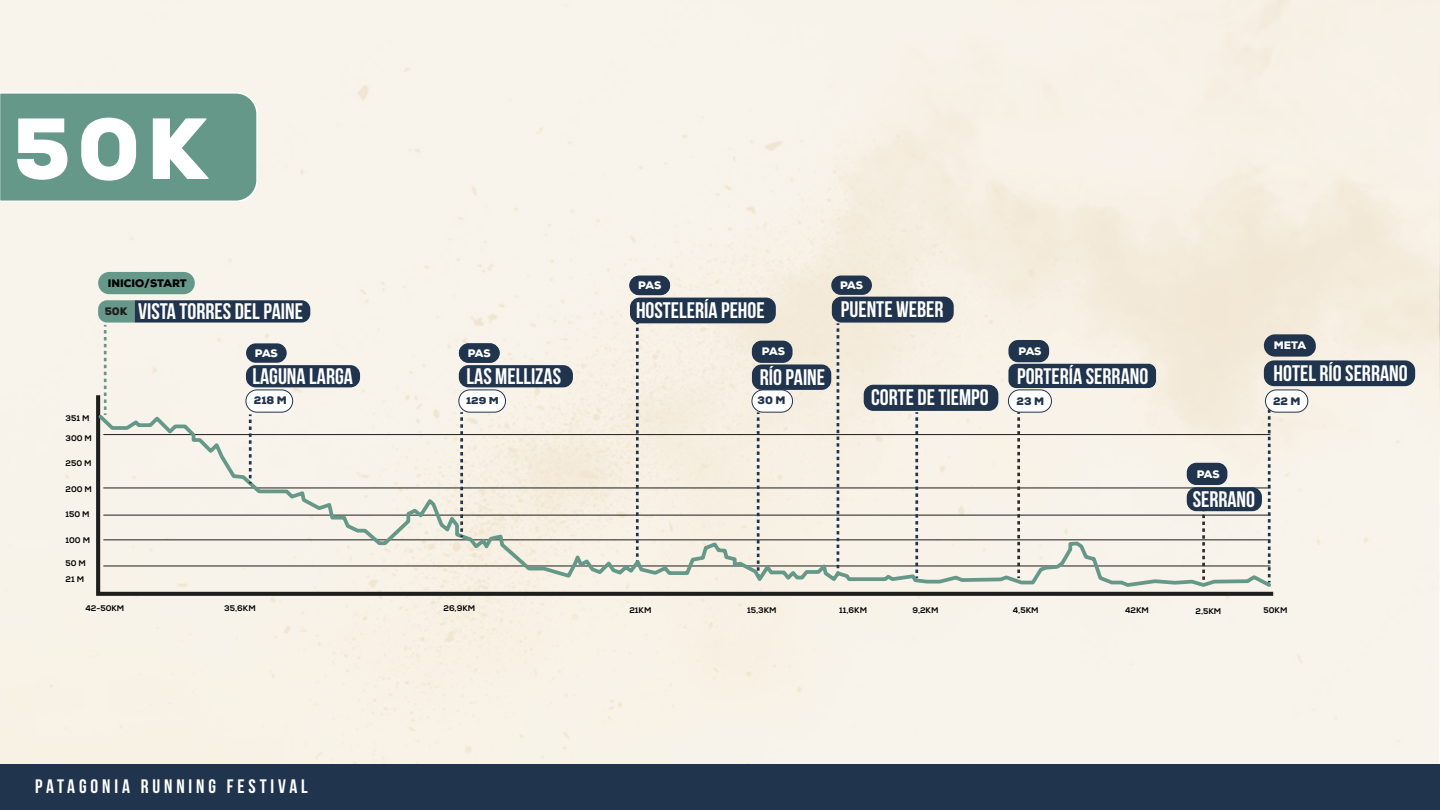
<style>
.page{position:relative;width:1440px;height:810px;background:#fff}
.page>*{position:absolute;margin:0;border:0;box-sizing:border-box;transform-origin:0 0}
.t1{font:900 86.55px "Nexa";color:#fff}
.t2{font:700 22.5px "Bebas Neue";color:#fff}
.t3{font:19.5px "Bebas Neue";letter-spacing:.2em;color:#fff}
.t4{font:900 10.88px "Nexa";letter-spacing:-.005em;color:#fff}
.t5{font:900 10.88px "Nexa";color:#000}
.t6{font:900 10.88px "Nexa";color:#21344e}
.t7{font:900 9.98px "Nexa";color:#21344e;scale:1.09 1}
.t8{font:800 8.18px "Nexa";color:#010101}
.s1{font-family:"Nexa";font-weight:900;font-size:10.88px;color:#21344e}
</style>
<div class="page">
<img style="left:0;top:0;width:1440px;height:764px">
<div style="left:0;top:764px;width:1440px;height:46px;background:#21344e"></div>
<svg style="left:94px;top:391px;width:1183px;height:207px;background:#cbc6bc"></svg>
<div style="left:752px;top:390px;width:41px;height:22px;background:#fff;border-radius:11px"></div>
<div style="left:752px;top:390px;width:41px;height:23px;border:1px solid #21344e;border-radius:11px"></div>
<div style="left:752px;top:341px;width:41px;height:22px;background:#20344e;border-radius:10px"></div>
<div style="left:752px;top:364px;width:79px;height:26px;background:#20344e;border-radius:10px"></div>
<div style="left:864px;top:385px;width:134px;height:26px;background:#20344e;border-radius:10px"></div>
<div style="left:1008px;top:390px;width:43px;height:22px;background:#fff;border-radius:11px"></div>
<div style="left:1008px;top:390px;width:44px;height:23px;border:1px solid #21344e;border-radius:11px"></div>
<div style="left:1008px;top:340px;width:41px;height:22px;background:#20344e;border-radius:10px"></div>
<div style="left:1008px;top:364px;width:148px;height:24px;background:#20344e;border-radius:8px"></div>
<svg style="left:636px;top:323px;width:3px;height:88px"></svg>
<svg style="left:837px;top:323px;width:2px;height:88px"></svg>
<svg style="left:95px;top:411px;width:1179px;height:179px;background:#e9e5db"></svg>
<div style="left:98px;top:272px;width:97px;height:22px;background:#659888;border-radius:11px"></div>
<svg style="left:1264px;top:334px;width:52px;height:23px"></svg>
<svg style="left:1268px;top:409px;width:3px;height:174px"></svg>
<div style="left:1264px;top:360px;width:151px;height:26px;background:#20344e;border-radius:10px"></div>
<div style="left:246px;top:365px;width:114px;height:22px;background:#20344e;border-radius:10px"></div>
<div style="left:459px;top:390px;width:47px;height:22px;background:#fff;border-radius:11px"></div>
<div style="left:458px;top:390px;width:48px;height:23px;border:1px solid #21344e;border-radius:11px"></div>
<div style="left:459px;top:343px;width:41px;height:20px;background:#20344e;border-radius:10px"></div>
<div style="left:459px;top:365px;width:114px;height:22px;background:#20344e;border-radius:10px"></div>
<div style="left:630px;top:298px;width:146px;height:25px;background:#20344e;border-radius:10px"></div>
<svg style="left:98px;top:300px;width:212px;height:184px;background:#cdcfcc"></svg>
<svg style="left:460px;top:412px;width:3px;height:125px"></svg>
<div style="left:629px;top:276px;width:41px;height:19px;background:#20344e;border-radius:10px"></div>
<div style="left:832px;top:297px;width:122px;height:26px;background:#20344e;border-radius:10px"></div>
<div style="left:831px;top:276px;width:41px;height:19px;background:#20344e;border-radius:10px"></div>
<div style="left:1265px;top:390px;width:43px;height:22px;background:#fff;border-radius:11px"></div>
<div style="left:1265px;top:390px;width:43px;height:23px;border:1px solid #21344e;border-radius:11px"></div>
<svg style="left:0;top:91px;width:259px;height:112px;background:#6d9d8e"></svg>
<h1 class="t1" style="left:13px;top:93px;width:196px">50K</h1>
<p class="t5" style="left:108px;top:276px;width:81px">INICIO/START</p>
<p class="t2" style="left:105px;top:299px;width:200px"><sup>50K</sup> VISTA TORRES DEL PAINE</p>
<p class="t4" style="left:255px;top:346px;width:25px">PAS</p>
<p class="t2" style="left:252px;top:364px;width:102px">LAGUNA LARGA</p>
<p class="t8" style="left:66px;top:413px;width:25px">351 M</p>
<p class="t8" style="left:66px;top:433px;width:28px">300 M</p>
<p class="t8" style="left:66px;top:458px;width:28px">250 M</p>
<p class="t8" style="left:66px;top:484px;width:28px">200 M</p>
<p class="t8" style="left:66px;top:509px;width:26px">150 M</p>
<p class="t8" style="left:66px;top:535px;width:26px">100 M</p>
<p class="t8" style="left:66px;top:558px;width:22px">50 M</p>
<p class="t8" style="left:66px;top:574px;width:20px">21 M</p>
<p class="t6" style="left:254px;top:393px;width:34px">218 M</p>
<p class="t4" style="left:468px;top:346px;width:25px">PAS</p>
<p class="t2" style="left:467px;top:364px;width:96px">LAS MELLIZAS</p>
<p class="t7" style="left:466px;top:395px;width:32px">129 M</p>
<p class="t4" style="left:638px;top:278px;width:25px">PAS</p>
<p class="t4" style="left:840px;top:278px;width:25px">PAS</p>
<p class="t2" style="left:636px;top:298px;width:130px">HOSTELERÍA PEHOE</p>
<p class="t2" style="left:841px;top:297px;width:104px">PUENTE WEBER</p>
<p class="t4" style="left:762px;top:345px;width:25px">PAS</p>
<p class="t2" style="left:760px;top:365px;width:67px">RÍO PAINE</p>
<p class="t4" style="left:1019px;top:344px;width:25px">PAS</p>
<p class="t2" style="left:1017px;top:364px;width:133px">PORTERÍA SERRANO</p>
<p class="t6" style="left:758px;top:393px;width:29px">30 M</p>
<p class="t2" style="left:871px;top:384px;width:174px">CORTE DE TIEMPO <span class="s1">23 M</span></p>
<p class="t4" style="left:1274px;top:338px;width:34px">META</p>
<p class="t2" style="left:1274px;top:361px;width:136px">HOTEL RÍO SERRANO</p>
<p class="t6" style="left:1273px;top:394px;width:29px">22 M</p>
<p class="t4" style="left:1197px;top:467px;width:25px">PAS</p>
<p class="t2" style="left:1193px;top:487px;width:64px">SERRANO</p>
<p class="t8" style="left:85px;top:603px;width:40px">42-50KM</p>
<p class="t8" style="left:224px;top:603px;width:33px">35,6KM</p>
<p class="t8" style="left:443px;top:603px;width:33px">26,9KM</p>
<p class="t8" style="left:629px;top:605px;width:24px">21KM</p>
<p class="t8" style="left:747px;top:605px;width:31px">15,3KM</p>
<p class="t8" style="left:839px;top:605px;width:29px">11,6KM</p>
<p class="t8" style="left:912px;top:605px;width:28px">9,2KM</p>
<p class="t8" style="left:1013px;top:605px;width:27px">4,5KM</p>
<p class="t8" style="left:1125px;top:605px;width:25px">42KM</p>
<p class="t8" style="left:1196px;top:606px;width:27px">2,5KM</p>
<p class="t8" style="left:1263px;top:605px;width:25px">50KM</p>
<p class="t3" style="left:35px;top:776px;width:274px">PATAGONIA RUNNING FESTIVAL</p>
</div>
